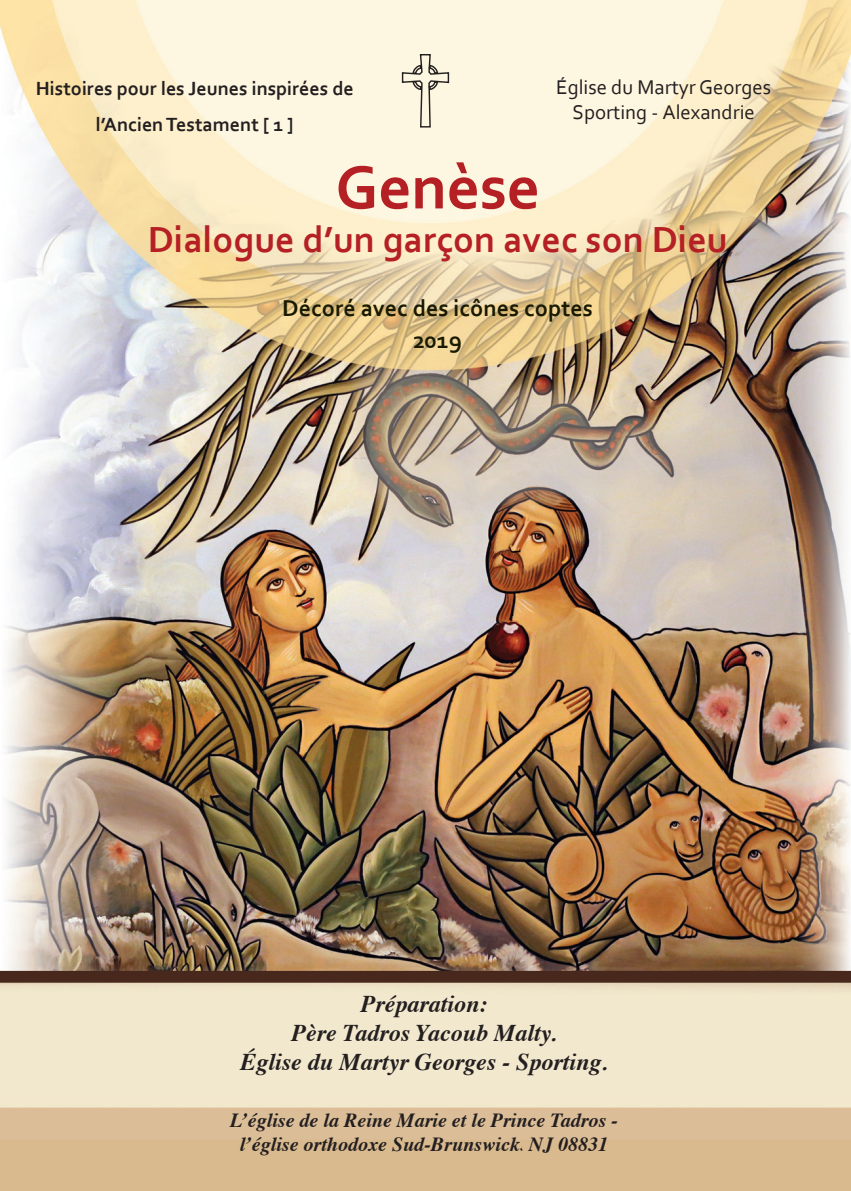
<style>
.page{position:relative;width:851px;height:1191px;background:#fff}
.page>*{position:absolute;margin:0;border:0;box-sizing:border-box;transform-origin:0 0}
.t1{font:700 64px "Corbel";color:#b52024}
.t2{font:700 38px "Corbel";color:#b52024}
.t3{font:italic 700 24px "Times";color:#231f20}
.t4{font:700 24px/32px "Corbel";color:#191a00;text-align:center}
.t5{font:20.8px/25px "Corbel";color:#231f20;text-align:center}
.t6{font:italic 700 20px "Times";color:#231f20}
.t7{font:700 20px "Corbel";color:#231f20}
.s1{font-family:"Win Soft Pro"}
</style>
<div class="page">
<img style="left:0;top:0;width:850px;height:1191px">
<svg style="left:401px;top:53px;width:49px;height:75px"></svg>
<p class="t7" style="left:36px;top:76px;width:319px">Histoires pour les Jeunes inspirées de</p>
<p class="t7" style="left:96px;top:112px;width:199px">l’Ancien Testament [ 1 ]</p>
<p class="t5" style="left:556px;top:74px;width:216px">Église du Martyr Georges<br>Sporting - Alexandrie</p>
<p class="t1" style="left:335px;top:148px;width:206px">Genèse</p>
<p class="t2" style="left:148px;top:216px;width:581px">Dialogue d’un garçon avec son Dieu</p>
<p class="t4" style="left:282px;top:292px;width:312px">Décoré avec des icônes coptes<br>2019</p>
<p class="t3" style="left:360px;top:981px;width:128px">Préparation:</p>
<p class="t3" style="left:291px;top:1010px;width:266px">Père Tadros Yacoub Malty.</p>
<p class="t3" style="left:240px;top:1039px;width:368px">Église du Martyr Georges - Sporting.</p>
<p class="t6" style="left:230px;top:1101px;width:389px">L’église de la Reine Marie et le Prince Tadros -</p>
<p class="t6" style="left:240px;top:1125px;width:370px">l’église orthodoxe Sud-Brunswick<span class="s1">،</span> NJ 08831</p>
</div>
